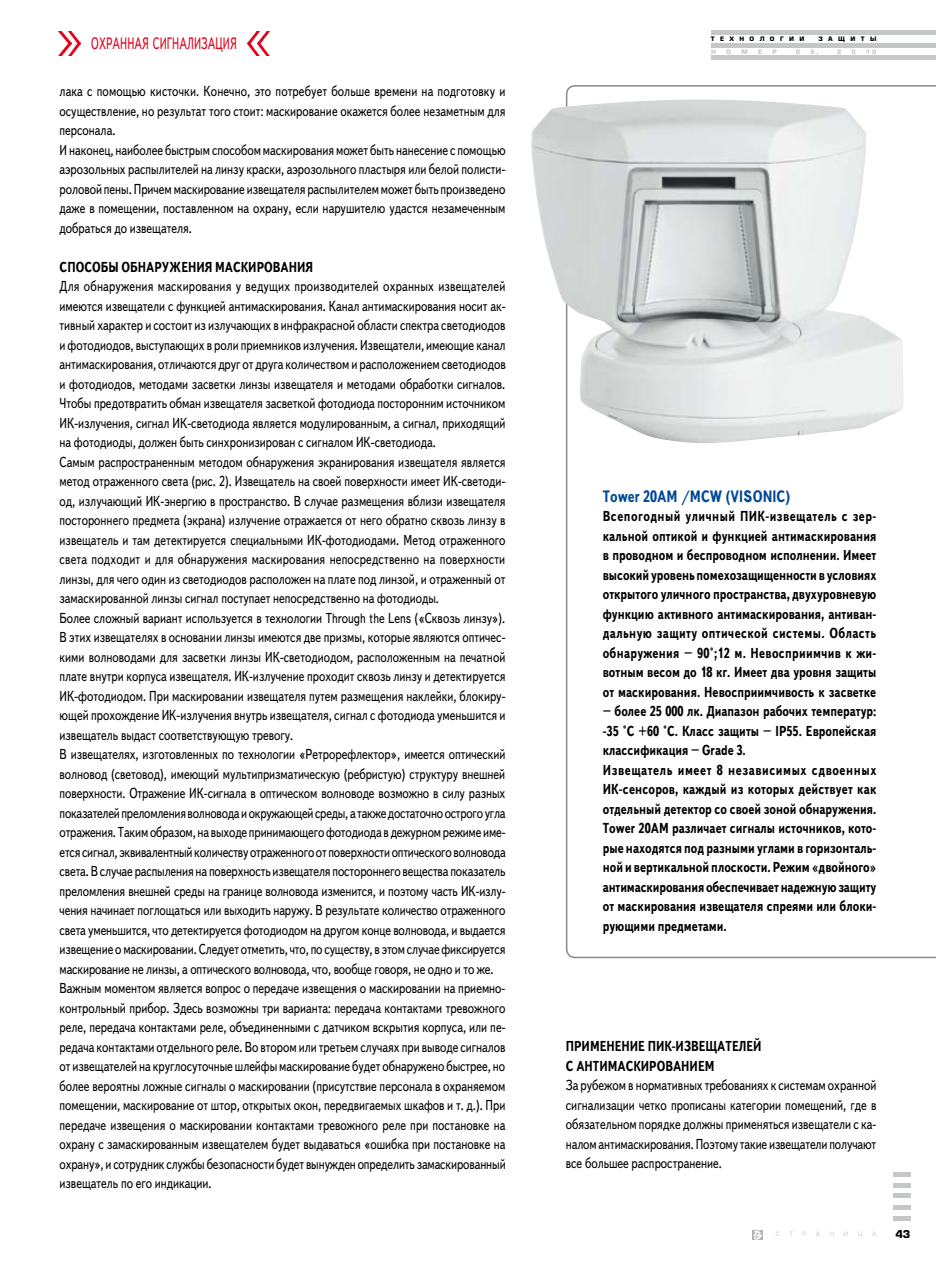
<style>
.page{position:relative;width:936px;height:1263px;background:#fff}
.page>*{position:absolute;margin:0;border:0;box-sizing:border-box;transform-origin:0 0}
.t1{font:700 16.5px "Text Book C";color:#004897;scale:.8 1}
.t2{font:16.5px "Text Book C";letter-spacing:.005em;color:#e2001a;scale:.65 1}
.t3{font:14.4px/19.5px "Text Book C";color:#000;scale:.8 1}
.t4{font:700 14.4px/19.5px "Text Book C";color:#000;text-align:justify;scale:.8 1}
.t5{font:700 10.5px "Europe";color:#000}
.t6{font:700 6px "Europe";letter-spacing:.895em;color:#000}
.t7{font:700 6px "Europe";color:#c5c6c8}
.t8{font:6px "Europe";color:#c5c6c8}
</style>
<div class="page">
<div style="left:711px;top:30px;width:224px;height:5px;background:#c5c6c8"></div>
<div style="left:711px;top:55px;width:224px;height:5px;background:#c5c6c8"></div>
<div style="left:711px;top:43px;width:224px;height:5px;background:#c5c6c8"></div>
<hr style="left:892px;top:1216px;width:18px;height:4px;background:#c5c6c8">
<hr style="left:892px;top:1205px;width:18px;height:4px;background:#c5c6c8">
<div style="left:892px;top:1193px;width:18px;height:5px;background:#c5c6c8"></div>
<hr style="left:892px;top:1183px;width:18px;height:4px;background:#c5c6c8">
<hr style="left:892px;top:1172px;width:18px;height:4px;background:#c5c6c8">
<svg style="left:752px;top:1230px;width:10px;height:9px"></svg>
<svg style="left:566px;top:85px;width:369px;height:873px"></svg>
<img style="left:531px;top:99px;width:372px;height:345px">
<img style="left:71px;top:32px;width:10px;height:24px">
<img style="left:59px;top:32px;width:12px;height:24px">
<img style="left:247px;top:32px;width:10px;height:24px">
<img style="left:257px;top:32px;width:12px;height:24px">
<p class="t2" style="left:91px;top:35px;width:225px">ОХРАННАЯ СИГНАЛИЗАЦИЯ</p>
<p class="t3" style="left:60px;top:82px;width:559px">лака с помощью кисточки. Конечно, это потребует больше времени на подготовку и осуществление, но результат того стоит: маскирование окажется более незаметным для персонала.<br>И наконец, наиболее быстрым способом маскирования может быть нанесение с помощью аэрозольных распылителей на линзу краски, аэрозольного пластыря или белой полисти&shy;роловой пены. Причем маскирование извещателя распылителем может быть произведено даже в помещении, поставленном на охрану, если нарушителю удастся незамеченным добраться до извещателя.</p>
<p class="t4" style="left:60px;top:257px;width:109px">Способы обнару</p>
<p class="t4" style="left:169px;top:257px;width:81px">жения маскировани</p>
<p class="t4" style="left:305px;top:257px;width:11px">я</p>
<p class="t3" style="left:60px;top:277px;width:559px">Для обнаружения маскирования у ведущих производителей охранных извещателей имеются извещатели с функцией антимаскирования. Канал антимаскирования носит ак&shy;тивный характер и состоит из излучающих в инфракрасной области спектра светодиодов и фотодиодов, выступающих в роли приемников излучения. Извещатели, имеющие канал антимаскирования, отличаются друг от друга количеством и расположением светодиодов и фотодиодов, методами засветки линзы извещателя и методами обработки сигналов.<br>Чтобы предотвратить обман извещателя засветкой фотодиода посторонним источником ИК-излучения, сигнал ИК-светодиода является модулированным, а сигнал, приходящий на фотодиоды, должен быть синхронизирован с сигналом ИК-светодиода.<br>Самым распространенным методом обнаружения экранирования извещателя является метод отраженного света (рис. 2). Извещатель на своей поверхности имеет ИК-светоди&shy;од, излучающий ИК-энергию в пространство. В случае размещения вблизи извещателя постороннего предмета (экрана) излучение отражается от него обратно сквозь линзу в извещатель и там детектируется специальными ИК-фотодиодами. Метод отраженного света подходит и для обнаружения маскирования непосредственно на поверхности линзы, для чего один из светодиодов расположен на плате под линзой, и отраженный от замаскированной линзы сигнал поступает непосредственно на фотодиоды.<br>Более сложный вариант используется в технологии Through the Lens («Сквозь линзу»).<br>В этих извещателях в основании линзы имеются две призмы, которые являются оптичес&shy;кими волноводами для засветки линзы ИК-светодиодом, расположенным на печатной плате внутри корпуса извещателя. ИК-излучение проходит сквозь линзу и детектируется ИК-фотодиодом. При маскировании извещателя путем размещения наклейки, блокиру&shy;ющей прохождение ИК-излучения внутрь извещателя, сигнал с фотодиода уменьшится и извещатель выдаст соответствующую тревогу.<br>В извещателях, изготовленных по технологии «Ретрорефлектор», имеется оптический волновод (световод), имеющий мультипризматическую (ребристую) структуру внешней поверхности. Отражение ИК-сигнала в оптическом волноводе возможно в силу разных показателей преломления волновода и окружающей среды, а также достаточно острого угла отражения. Таким образом, на выходе принимающего фотодиода в дежурном режиме име&shy;ется сигнал, эквивалентный количеству отраженного от поверхности оптического волновода света. В случае распыления на поверхность извещателя постороннего вещества показатель преломления внешней среды на границе волновода изменится, и поэтому часть ИК-излу&shy;чения начинает поглощаться или выходить наружу. В результате количество отраженного света уменьшится, что детектируется фотодиодом на другом конце волновода, и выдается извещение о маскировании. Следует отметить, что, по существу, в этом случае фиксируется маскирование не линзы, а оптического волновода, что, вообще говоря, не одно и то же.<br>Важным моментом является вопрос о передаче извещения о маскировании на приемно&shy;контрольный прибор. Здесь возможны три варианта: передача контактами тревожного реле, передача контактами реле, объединенными с датчиком вскрытия корпуса, или пе&shy;редача контактами отдельного реле. Во втором или третьем случаях при выводе сигналов от извещателей на круглосуточные шлейфы маскирование будет обнаружено быстрее, но более вероятны ложные сигналы о маскировании (присутствие персонала в охраняемом помещении, маскирование от штор, открытых окон, передвигаемых шкафов и т. д.). При передаче извещения о маскировании контактами тревожного реле при постановке на охрану с замаскированным извещателем будет выдаваться «ошибка при постановке на охрану», и сотрудник службы безопасности будет вынужден определить замаскированный извещатель по его индикации.</p>
<p class="t6" style="left:710px;top:36px;width:95px">ТЕХНОЛОГИИ</p>
<p class="t6" style="left:818px;top:36px;width:59px">ЗАЩИТЫ</p>
<p class="t7" style="left:711px;top:48px;width:6px">Н</p>
<p class="t7" style="left:726px;top:48px;width:6px">О</p>
<p class="t7" style="left:741px;top:48px;width:8px">М</p>
<p class="t7" style="left:758px;top:48px;width:6px">Е</p>
<p class="t7" style="left:772px;top:48px;width:6px">Р</p>
<p class="t7" style="left:795px;top:48px;width:6px">0</p>
<p class="t7" style="left:810px;top:48px;width:10px">5 ,</p>
<p class="t7" style="left:837px;top:48px;width:6px">2</p>
<p class="t7" style="left:851px;top:48px;width:6px">0</p>
<p class="t7" style="left:865px;top:48px;width:12px">1 0</p>
<p class="t1" style="left:602px;top:487px;width:236px">Tower 20AM /MCW (VISONIC)</p>
<p class="t4" style="left:602px;top:507px;width:343px">Всепогодный уличный П ИК-извещатель с зер&shy;кальной оптикой и функцией антимаскирования в проводном и беспроводном исполнении. Имеет высокий уровень помехозащищенности в условиях открытого уличного пространства, двухуровневую функцию активного антимаскирования, антиван&shy;дальную защиту оптической системы. Область обнаружения – 90°;12 м. Невосприимчив к жи&shy;вотным весом до 18 кг. Имеет два уровня защиты от маскирования. Невосприимчивость к засветке</p>
<p class="t4" style="left:602px;top:702px;width:344px;text-align:left">– более 25 000 лк. Диапазон рабочих температур: -35 °С +60 °С. Класс защиты – IP55. Европейская классификация – Grade 3.<br>Извещатель имеет 8 независимых сдвоенных ИК-сенсоров, каждый из которых действует как отдельный детектор со своей зоной обнаружения.<br>Tower 20AM различает сигналы источников, кото&shy;рые находятся под разными углами в горизонталь&shy;ной и вертикальной плоскости. Режим «двойного» антимаскирования обеспечивает надежную защиту от маскирования извещателя спреями или блоки&shy;рующими предметами.</p>
<p class="t4" style="left:566px;top:1036px;width:53px">Применение</p>
<p class="t4" style="left:647px;top:1036px;width:45px">ПИК-изве</p>
<p class="t4" style="left:705px;top:1036px;width:25px">щателе</p>
<p class="t4" style="left:753px;top:1036px;width:12px">й</p>
<p class="t4" style="left:566px;top:1056px;width:24px">с анти</p>
<p class="t4" style="left:607px;top:1056px;width:23px">маскирование</p>
<p class="t4" style="left:704px;top:1056px;width:14px">м</p>
<p class="t3" style="left:566px;top:1076px;width:389px;text-align:justify">За рубежом в нормативных требованиях к системам охранной сигнализации четко прописаны категории помещений, где в обязательном порядке должны применяться извещатели с ка&shy;налом антимаскирования. Поэтому такие извещатели получают все большее распространение.</p>
<p class="t8" style="left:776px;top:1230px;width:6px">С</p>
<p class="t8" style="left:789px;top:1230px;width:5px">Т</p>
<p class="t8" style="left:802px;top:1230px;width:5px">Р</p>
<p class="t8" style="left:815px;top:1230px;width:6px">А</p>
<p class="t8" style="left:829px;top:1230px;width:6px">Н</p>
<p class="t8" style="left:843px;top:1230px;width:6px">И</p>
<p class="t8" style="left:857px;top:1230px;width:6px">Ц</p>
<p class="t8" style="left:872px;top:1230px;width:6px">А</p>
<p class="t5" style="left:895px;top:1227px;width:17px">43</p>
</div>
